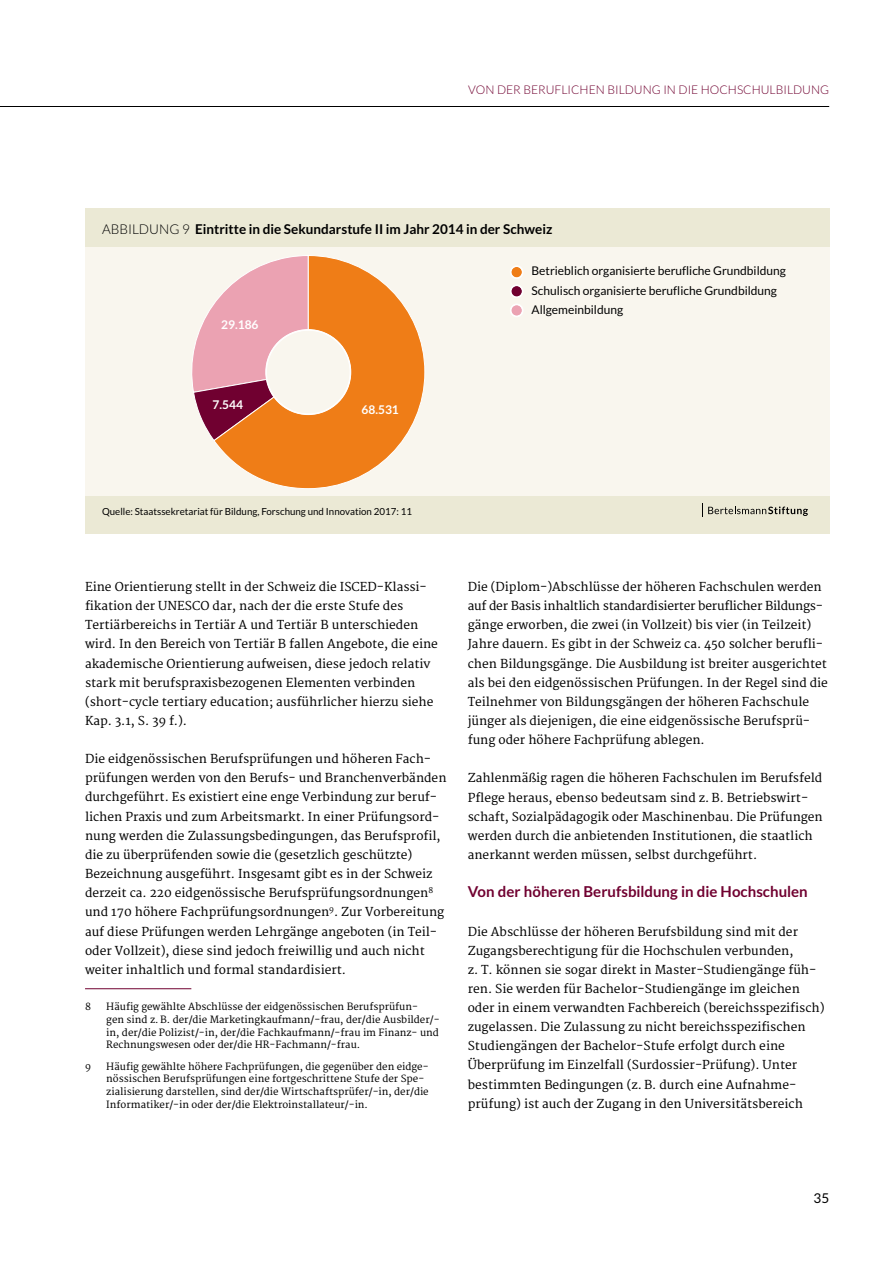
<style>
.page{position:relative;width:893px;height:1263px;background:#fff}
.page>*{position:absolute;margin:0;border:0;box-sizing:border-box;transform-origin:0 0}
.t1{font:700 15px "Lato";color:#700030}
.t2{font:700 13.5px "Lato";color:#000}
.t3{font:13.5px "Lato";color:#000}
.t4{font:12px/19.2px "Merriweather";color:#000}
.t5{font:12px/19.2px "Lato";color:#000}
.t6{font:300 12px "Lato";color:#700030}
.t7{font:700 12px "Lato";color:#fff}
.t8{font:9.75px/12.8px "Merriweather";color:#000}
.t9{font:9.75px "Lato";color:#000}
.s1{font-weight:300}
</style>
<div class="page">
<hr style="left:0;top:106px;width:829px;height:1px;background:#000">
<hr style="left:85px;top:988px;width:106px;height:1px;background:#700030">
<div style="left:85px;top:208px;width:744px;height:326px;background:#ebe9d5"></div>
<div style="left:85px;top:247px;width:744px;height:248px;background:#f9f6ee"></div>
<svg style="left:702px;top:504px;width:106px;height:13px"></svg>
<svg style="left:192px;top:305px;width:21px;height:133px"></svg>
<svg style="left:213px;top:255px;width:212px;height:234px"></svg>
<div style="left:266px;top:330px;width:84px;height:84px;background:#f9f6ee;border-radius:50%"></div>
<div style="left:511px;top:266px;width:12px;height:12px;background:#ef7d17;border-radius:50%"></div>
<div style="left:510px;top:266px;width:13px;height:13px;border:1px solid #fff;border-radius:50%"></div>
<div style="left:511px;top:266px;width:12px;height:12px;border:1px solid #fff;border-radius:50%"></div>
<div style="left:511px;top:266px;width:11px;height:12px;border:1px solid #fff;border-radius:50%"></div>
<div style="left:511px;top:285px;width:12px;height:12px;background:#700030;border-radius:50%"></div>
<div style="left:510px;top:285px;width:13px;height:13px;border:1px solid #fff;border-radius:50%"></div>
<div style="left:511px;top:285px;width:12px;height:12px;border:1px solid #fff;border-radius:50%"></div>
<div style="left:511px;top:286px;width:11px;height:11px;border:1px solid #fff;border-radius:50%"></div>
<div style="left:511px;top:304px;width:12px;height:12px;background:#eba2b2;border-radius:50%"></div>
<div style="left:510px;top:304px;width:13px;height:13px;border:1px solid #fff;border-radius:50%"></div>
<div style="left:511px;top:304px;width:12px;height:13px;border:1px solid #fff;border-radius:50%"></div>
<div style="left:511px;top:305px;width:11px;height:11px;border:1px solid #fff;border-radius:50%"></div>
<p class="t6" style="left:468px;top:83px;width:352px">VON DER BERUFLICHEN BILDUNG IN DIE HOCHSCHULBILDUNG</p>
<p class="t2" style="left:102px;top:221px;width:452px"><span class="s1">ABBILDU NG 9</span> Eintritte in die Sekundarstufe II im Jahr 2014 in der Schweiz</p>
<p class="t7" style="left:221px;top:317px;width:39px">29.186</p>
<p class="t7" style="left:213px;top:398px;width:32px">7.544</p>
<p class="t7" style="left:361px;top:402px;width:39px">68.531</p>
<p class="t5" style="left:531px;top:261px;width:256px">Betrieblich organisierte berufliche Grundbildung<br>Schulisch organisierte berufliche Grundbildung<br>Allgemeinbildung</p>
<p class="t9" style="left:102px;top:506px;width:312px">Quelle: Staatssekretariat für Bildung, Forschung und Innovation 2017: 11</p>
<p class="t4" style="left:85px;top:578px;width:354px">Eine Orientierung stellt in der Schweiz die ISCED-Klassi&shy;fikation der UNESCO dar, nach der die erste Stufe des Tertiärbereichs in Tertiär A und Tertiär B unterschieden wird. In den Bereich von Tertiär B fallen Angebote, die eine akademische Orientierung aufweisen, diese jedoch relativ stark mit berufspraxisbezogenen Elementen verbinden (short-cycle tertiary education; ausführlicher hierzu siehe Kap. 3.1, S. 39 f.).</p>
<p class="t4" style="left:85px;top:750px;width:363px">Die eidgenössischen Berufsprüfungen und höheren Fach&shy;prüfungen werden von den Berufs- und Branchenverbänden durchgeführt. Es existiert eine enge Verbindung zur beruf&shy;lichen Praxis und zum Arbeitsmarkt. In einer Prüfungsord&shy;nung werden die Zulassungsbedingungen, das Berufsprofil, die zu überprüfenden sowie die (gesetzlich geschützte)<br>Bezeichnung ausgeführt. Insgesamt gibt es in der Schweiz derzeit ca. 220 eidgenössische Berufsprüfungsordnungen<sup>8 </sup>und 170 höhere Fachprüfungsordnungen<sup>9</sup>. Zur Vorbereitung auf diese Prüfungen werden Lehrgänge angeboten (in Teil&shy;oder Vollzeit), diese sind jedoch freiwillig und auch nicht weiter inhaltlich und formal standardisiert.</p>
<p class="t8" style="left:85px;top:1000px;width:7px">8</p>
<p class="t8" style="left:106px;top:1000px;width:335px">Häufig gewählte Abschlüsse der eidgenössischen Berufsprüfun-<br>gen sind z. B. der/die Marketingkaufmann/-frau, der/die Ausbilder/- in, der/die Polizist/-in, der/die Fachkaufmann/-frau im Finanz- und Rechnungswesen oder der/die HR-Fachmann/-frau.</p>
<p class="t8" style="left:85px;top:1060px;width:7px">9</p>
<p class="t8" style="left:106px;top:1060px;width:324px">Häufig gewählte höhere Fachprüfungen, die gegenüber den eidge&shy;nössischen Berufsprüfungen eine fortgeschrittene Stufe der Spe&shy;zialisierung darstellen, sind der/die Wirtschaftsprüfer/-in, der/die Informatiker/-in oder der/die Elektroinstallateur/-in.</p>
<p class="t4" style="left:468px;top:578px;width:362px">Die (Diplom-)Abschlüsse der höheren Fachschulen werden auf der Basis inhaltlich standardisierter beruflicher Bildungs&shy;gänge erworben, die zwei (in Vollzeit) bis vier (in Teilzeit)<br>Jahre dauern. Es gibt in der Schweiz ca. 450 solcher berufli&shy;chen Bildungsgänge. Die Ausbildung ist breiter ausgerichtet als bei den eidgenössischen Prüfungen. In der Regel sind die Teilnehmer von Bildungsgängen der höheren Fachschule jünger als diejenigen, die eine eidgenössische Berufsprü&shy;fung oder höhere Fachprüfung ablegen.</p>
<p class="t4" style="left:468px;top:769px;width:357px">Zahlenmäßig ragen die höheren Fachschulen im Berufsfeld Pflege heraus, ebenso bedeutsam sind z. B. Betriebswirt&shy;schaft, Sozialpädagogik oder Maschinenbau. Die Prüfungen werden durch die anbietenden Institutionen, die staatlich anerkannt werden müssen, selbst durchgeführt.</p>
<p class="t1" style="left:468px;top:883px;width:341px">Von der höheren Berufsbildung in die Hochschulen</p>
<p class="t4" style="left:468px;top:922px;width:358px">Die Abschlüsse der höheren Berufsbildung sind mit der Zugangsberechtigung für die Hochschulen verbunden,<br>z. T. können sie sogar direkt in Master-Studiengänge füh&shy;ren. Sie werden für Bachelor-Studiengänge im gleichen oder in einem verwandten Fachbereich (bereichsspezifisch) zugelassen. Die Zulassung zu nicht bereichsspezifischen Studiengängen der Bachelor-Stufe erfolgt durch eine Überprüfung im Einzelfall (Surdossier-Prüfung). Unter bestimmten Bedingungen (z. B. durch eine Aufnahme&shy;prüfung) ist auch der Zugang in den Universitätsbereich</p>
<p class="t3" style="left:813px;top:1191px;width:17px">35</p>
</div>
